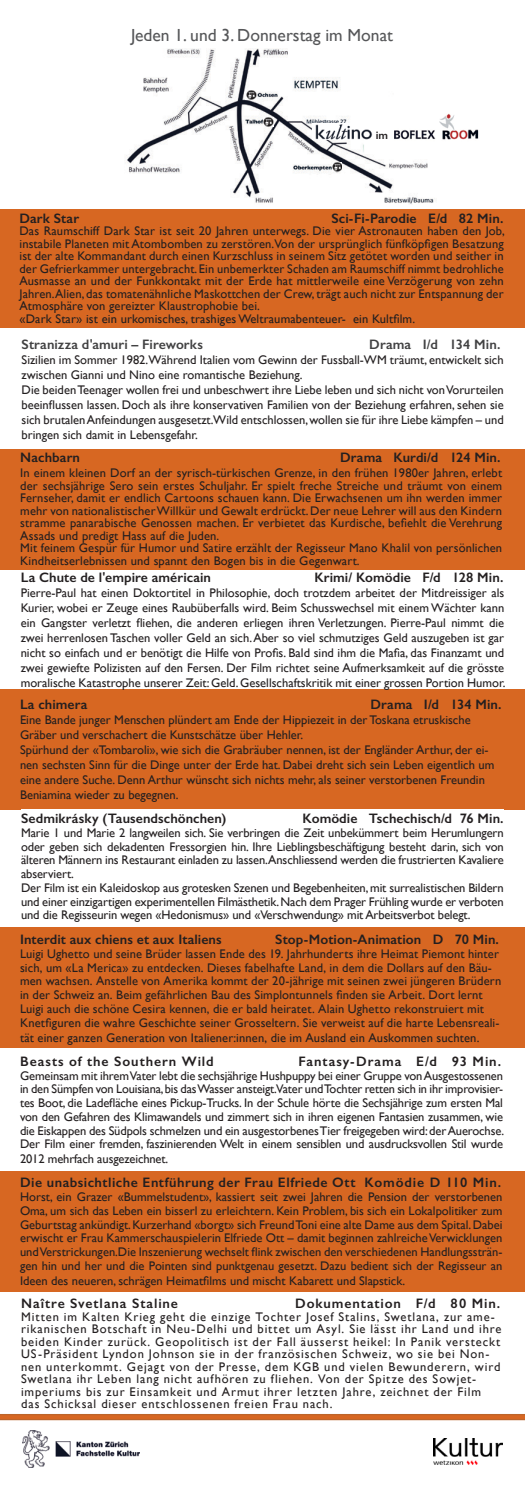
<style>
.page{position:relative;width:525px;height:1489px;background:#fff}
.page>*{position:absolute;margin:0;border:0;box-sizing:border-box;transform-origin:0 0}
.t1{font:17.5px "Gill Sans";color:#565759}
.t2{font:600 13.75px "Gill Sans";letter-spacing:.01em;color:#231f20}
.t3{font:600 13.75px "Gill Sans";letter-spacing:.04em;color:#231f20}
.t4{font:600 13.75px "Gill Sans";letter-spacing:.07em;color:#231f20}
.t5{font:600 13.75px "Gill Sans";letter-spacing:.065em;color:#231f20}
.t6{font:600 13.75px "Gill Sans";letter-spacing:.005em;color:#414142}
.t7{font:12.5px/15px "Gill Sans";letter-spacing:.01em;color:#231f20}
.t8{font:12.5px/13.8px "Gill Sans";letter-spacing:-.01em;color:#231f20}
.t9{font:12.5px/12.5px "Gill Sans";letter-spacing:.07em;color:#231f20}
.t10{font:600 11.25px "Gill Sans";color:#231f20}
</style>
<div class="page">
<div style="left:0;top:927px;width:524px;height:121px;background:#d76722"></div>
<div style="left:0;top:689px;width:524px;height:120px;background:#d76722"></div>
<div style="left:0;top:449px;width:524px;height:120px;background:#d76722"></div>
<div style="left:0;top:209px;width:524px;height:119px;background:#d76722"></div>
<div style="left:0;top:1170px;width:524px;height:121px;background:#d76722"></div>
<svg style="left:0;top:1414px;width:524px;height:5px;background:#d06624"></svg>
<img style="left:22px;top:1430px;width:118px;height:37px">
<img style="left:433px;top:1438px;width:69px;height:25px">
<img style="left:127px;top:49px;width:322px;height:155px">
<img style="left:394px;top:114px;width:85px;height:30px">
<img style="left:312px;top:123px;width:61px;height:17px">
<svg style="left:332px;top:163px;width:9px;height:9px"></svg>
<svg style="left:263px;top:117px;width:10px;height:9px"></svg>
<svg style="left:246px;top:91px;width:10px;height:9px"></svg>
<h1 class="t1" style="left:131px;top:25px;width:263px">Jeden 1. und 3. Donnerstag im Monat</h1>
<p class="t10" style="left:375px;top:128px;width:14px">im</p>
<p class="t2" style="left:19px;top:210px;width:61px">Dark Star</p>
<p class="t2" style="left:331px;top:210px;width:173px">Sci-Fi-Parodie E/d 82 Min.</p>
<p class="t7" style="left:19px;top:225px;width:486px;line-height:12.5px">Das Raumschiff Dark Star ist seit 20 Jahren unterwegs. Die vier Astronauten haben den Job, instabile Planeten mit Atombomben zu zerstören.Von der ursprünglich fünfköpfigen Besatzung ist der alte Kommandant durch einen Kurzschluss in seinem Sitz getötet worden und seither in der Gefrierkammer untergebracht. Ein unbemerkter Schaden am Raumschiff nimmt bedrohliche Ausmasse an und der Funkkontakt mit der Erde hat mittlerweile eine Verzögerung von zehn Jahren.Alien, das tomatenähnliche Maskottchen der Crew, trägt auch nicht zur Entspannung der Atmosphäre von gereizter Klaustrophobie bei.<br>«Dark Star» ist ein urkomisches, trashiges Weltraumabenteuer- ein Kultfilm.</p>
<p class="t6" style="left:22px;top:335px;width:183px">Stranizza d'amuri – Fireworks</p>
<p class="t6" style="left:369px;top:335px;width:133px">Drama I/d 134 Min.</p>
<p class="t7" style="left:22px;top:351px;width:483px">Sizilien im Sommer 1982.Während Italien vom Gewinn der Fussball-WM träumt, entwickelt sich zwischen Gianni und Nino eine romantische Beziehung.<br>Die beiden Teenager wollen frei und unbeschwert ihre Liebe leben und sich nicht von Vorurteilen beeinflussen lassen. Doch als ihre konservativen Familien von der Beziehung erfahren, sehen sie sich brutalen Anfeindungen ausgesetzt.Wild entschlossen, wollen sie für ihre Liebe kämpfen – und bringen sich damit in Lebensgefahr.</p>
<p class="t2" style="left:20px;top:449px;width:61px">Nachbarn</p>
<p class="t2" style="left:340px;top:449px;width:162px">Drama Kurdi/d 124 Min.</p>
<p class="t7" style="left:20px;top:466px;width:483px;line-height:12.5px">In einem kleinen Dorf an der syrisch-türkischen Grenze, in den frühen 1980er Jahren, erlebt der sechsjährige Sero sein erstes Schuljahr. Er spielt freche Streiche und träumt von einem Fernseher, damit er endlich Cartoons schauen kann. Die Erwachsenen um ihn werden immer mehr von nationalistischer Willkür und Gewalt erdrückt. Der neue Lehrer will aus den Kindern stramme panarabische Genossen machen. Er verbietet das Kurdische, befiehlt die Verehrung Assads und predigt Hass auf die Juden.<br>Mit feinem Gespür für Humor und Satire erzählt der Regisseur Mano Khalil von persönlichen Kindheitserlebnissen und spannt den Bogen bis in die Gegenwart.</p>
<p class="t2" style="left:21px;top:568px;width:192px">La Chute de l'empire américain</p>
<p class="t2" style="left:314px;top:568px;width:190px">Krimi/ Komödie F/d 128 Min.</p>
<p class="t7" style="left:21px;top:585px;width:486px;text-align:justify">Pierre-Paul hat einen Doktortitel in Philosophie, doch trotzdem arbeitet der Mitdreissiger als Kurier, wobei er Zeuge eines Raubüberfalls wird. Beim Schusswechsel mit einem Wächter kann ein Gangster verletzt fliehen, die anderen erliegen ihren Verletzungen. Pierre-Paul nimmt die zwei herrenlosen Taschen voller Geld an sich. Aber so viel schmutziges Geld auszugeben ist gar nicht so einfach und er benötigt die Hilfe von Profis. Bald sind ihm die Mafia, das Finanzamt und zwei gewiefte Polizisten auf den Fersen. Der Film richtet seine Aufmerksamkeit auf die grösste moralische Katastrophe unserer Zeit: Geld. Gesellschaftskritik mit einer grossen Portion Humor.</p>
<p class="t2" style="left:20px;top:695px;width:69px">La chimera</p>
<p class="t2" style="left:370px;top:695px;width:132px">Drama I/d 134 Min.</p>
<p class="t7" style="left:20px;top:711px;width:475px">Eine Bande junger Menschen plündert am Ende der Hippiezeit in der Toskana etruskische Gräber und verschachert die Kunstschätze über Hehler.<br>Spürhund der «Tombaroli», wie sich die Grabräuber nennen, ist der Engländer Arthur, der ei&shy;nen sechsten Sinn für die Dinge unter der Erde hat. Dabei dreht sich sein Leben eigentlich um eine andere Suche. Denn Arthur wünscht sich nichts mehr, als seiner verstorbenen Freundin Beniamina wieder zu begegnen.</p>
<p class="t2" style="left:21px;top:810px;width:207px">Sedmikrásky (Tausendschönchen)</p>
<p class="t2" style="left:302px;top:810px;width:202px">Komödie Tschechisch/d 76 Min.</p>
<p class="t8" style="left:21px;top:825px;width:484px">Marie 1 und Marie 2 langweilen sich. Sie verbringen die Zeit unbekümmert beim Herumlungern oder geben sich dekadenten Fressorgien hin. Ihre Lieblingsbeschäftigung besteht darin, sich von älteren Männern ins Restaurant einladen zu lassen.Anschliessend werden die frustrierten Kavaliere abserviert.<br>Der Film ist ein Kaleidoskop aus grotesken Szenen und Begebenheiten, mit surrealistischen Bildern und einer einzigartigen experimentellen Filmästhetik. Nach dem Prager Frühling wurde er verboten und die Regisseurin wegen «Hedonismus» und «Verschwendung» mit Arbeitsverbot belegt.</p>
<p class="t2" style="left:20px;top:931px;width:203px">Interdit aux chiens et aux Italiens</p>
<p class="t2" style="left:275px;top:931px;width:225px">Stop-Motion-Animation D 70 Min.</p>
<p class="t7" style="left:20px;top:946px;width:482px;line-height:13.8px">Luigi Ughetto und seine Brüder lassen Ende des 19. Jahrhunderts ihre Heimat Piemont hinter sich, um «La Merica» zu entdecken. Dieses fabelhafte Land, in dem die Dollars auf den Bäu&shy;men wachsen. Anstelle von Amerika kommt der 20-jährige mit seinen zwei jüngeren Brüdern in der Schweiz an. Beim gefährlichen Bau des Simplontunnels finden sie Arbeit. Dort lernt Luigi auch die schöne Cesira kennen, die er bald heiratet. Alain Ughetto rekonstruiert mit Knetfiguren die wahre Geschichte seiner Grosseltern. Sie verweist auf die harte Lebensreali-</p>
<p class="t7" style="left:20px;top:1029px;width:460px">tät einer ganzen Generation von Italiener:innen, die im Ausland ein Auskommen suchten.</p>
<p class="t4" style="left:20px;top:1052px;width:195px">Beasts of the Southern Wild</p>
<p class="t4" style="left:298px;top:1052px;width:204px">Fantasy-Drama E/d 93 Min.</p>
<p class="t7" style="left:20px;top:1068px;width:485px;line-height:13.8px;text-align:justify">Gemeinsam mit ihrem Vater lebt die sechsjährige Hushpuppy bei einer Gruppe von Ausgestossenen in den Sümpfen von Louisiana, bis das Wasser ansteigt.Vater und Tochter retten sich in ihr improvisier&shy;tes Boot, die Ladefläche eines Pickup-Trucks. In der Schule hörte die Sechsjährige zum ersten Mal von den Gefahren des Klimawandels und zimmert sich in ihren eigenen Fantasien zusammen, wie die Eiskappen des Südpols schmelzen und ein ausgestorbenes Tier freigegeben wird: der Auerochse.<br>Der Film einer fremden, faszinierenden Welt in einem sensiblen und ausdrucksvollen Stil wurde</p>
<p class="t8" style="left:20px;top:1152px;width:150px">2012 mehrfach ausgezeichnet.</p>
<p class="t3" style="left:20px;top:1174px;width:482px">Die unabsichtliche Entführung der Frau Elfriede Ott Komödie D 110 Min.</p>
<p class="t7" style="left:20px;top:1189px;width:483px;line-height:13.8px;text-align:justify">Horst, ein Grazer «Bummelstudent», kassiert seit zwei Jahren die Pension der verstorbenen Oma, um sich das Leben ein bisserl zu erleichtern. Kein Problem, bis sich ein Lokalpolitiker zum Geburtstag ankündigt. Kurzerhand «borgt» sich Freund Toni eine alte Dame aus dem Spital. Dabei erwischt er Frau Kammerschauspielerin Elfriede Ott – damit beginnen zahlreiche Verwicklungen und Verstrickungen.Die Inszenierung wechselt flink zwischen den verschiedenen Handlungssträn&shy;gen hin und her und die Pointen sind punktgenau gesetzt. Dazu bedient sich der Regisseur an</p>
<p class="t7" style="left:20px;top:1272px;width:386px">Ideen des neueren, schrägen Heimatfilms und mischt Kabarett und Slapstick.</p>
<p class="t5" style="left:21px;top:1294px;width:158px">Naître Svetlana Staline</p>
<p class="t5" style="left:295px;top:1294px;width:206px">Dokumentation F/d 80 Min.</p>
<p class="t9" style="left:21px;top:1309px;width:481px">Mitten im Kalten Krieg geht die einzige Tochter Josef Stalins, Swetlana, zur ame&shy;rikanischen Botschaft in Neu-Delhi und bittet um Asyl. Sie lässt ihr Land und ihre beiden Kinder zurück. Geopolitisch ist der Fall äusserst heikel: In Panik versteckt US-Präsident Lyndon Johnson sie in der französischen Schweiz, wo sie bei Non&shy;nen unterkommt. Gejagt von der Presse, dem KGB und vielen Bewunderern, wird Swetlana ihr Leben lang nicht aufhören zu fliehen. Von der Spitze des Sowjet&shy;imperiums bis zur Einsamkeit und Armut ihrer letzten Jahre, zeichnet der Film das Schicksal dieser entschlossenen freien Frau nach.</p>
</div>
